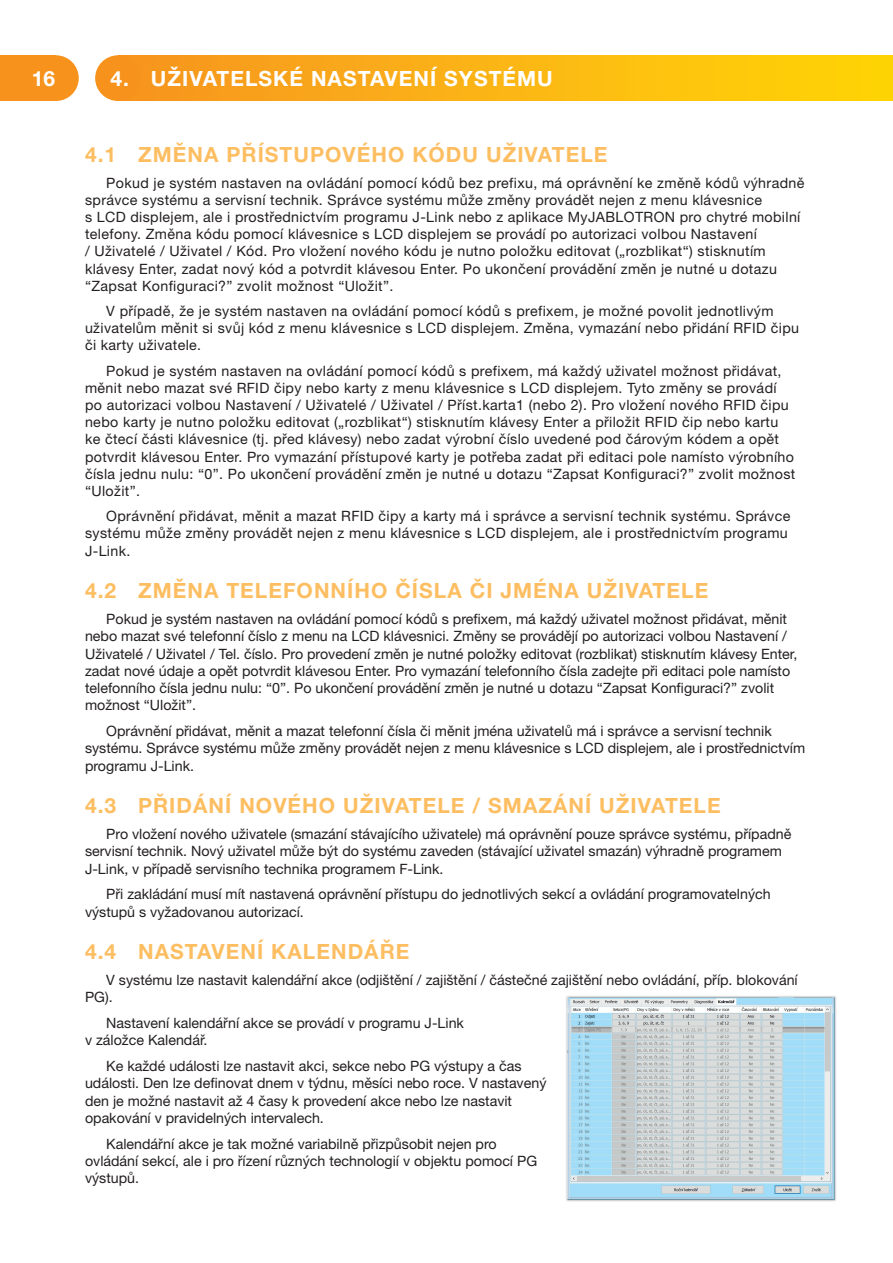
<style>
.page{position:relative;width:893px;height:1263px;background:#fff}
.page>*{position:absolute;margin:0;border:0;box-sizing:border-box;transform-origin:0 0}
.t1{font:700 21px "Helvetica Neue LT Pro";letter-spacing:.05em;color:#fdbe62}
.t2{font:700 21px "Helvetica Neue CE";letter-spacing:.05em;color:#fff}
.t3{font:14.25px/17.1px "Helvetica Neue LT Pro";letter-spacing:.025em;color:#231f20}
.t4{font:14.25px/17.2px "Helvetica Neue LT Pro";color:#231f20}
</style>
<div class="page">
<div style="left:0;top:55px;width:56px;height:46px;background:#f7931d"></div>
<div style="left:33px;top:55px;width:46px;height:46px;background:#f7931d;border-radius:50%"></div>
<div style="left:118px;top:55px;width:775px;height:46px;background:linear-gradient(to right,#f79421,#ffd606)"></div>
<div style="left:95px;top:55px;width:46px;height:46px;background:#f7931d;border-radius:50%"></div>
<img style="left:566px;top:996px;width:271px;height:205px">
<h1 class="t2" style="left:32px;top:71px;width:25px">16</h1>
<h1 class="t2" style="left:111px;top:71px;width:444px">4. UŽIVATELSKÉ NASTAVENÍ SYSTÉMU</h1>
<h1 class="t1" style="left:85px;top:147px;width:524px">4.1 ZMĚNA PŘÍSTUPOVÉHO KÓDU UŽIVATELE</h1>
<p class="t3" style="left:85px;top:176px;width:721px;text-indent:21px">Pokud je systém nastaven na ovládání pomocí kódů bez prefixu, má oprávnění ke změně kódů výhradně správce systému a servisní technik. Správce systému může změny provádět nejen z menu klávesnice<br>s LCD displejem, ale i prostřednictvím programu J-Link nebo z aplikace MyJABLOTRON pro chytré mobilní telefony. Změna kódu pomocí klávesnice s LCD displejem se provádí po autorizaci volbou Nastavení<br>/ Uživatelé / Uživatel / Kód. Pro vložení nového kódu je nutno položku editovat („rozblikat“) stisknutím klávesy Enter, zadat nový kód a potvrdit klávesou Enter. Po ukončení provádění změn je nutné u dotazu “Zapsat Konfiguraci?” zvolit možnost “Uložit”.</p>
<p class="t3" style="left:85px;top:304px;width:716px;text-indent:21px">V případě, že je systém nastaven na ovládání pomocí kódů s prefixem, je možné povolit jednotlivým uživatelům měnit si svůj kód z menu klávesnice s LCD displejem. Změna, vymazání nebo přidání RFID čipu či karty uživatele.</p>
<p class="t3" style="left:85px;top:364px;width:712px;text-indent:21px">Pokud je systém nastaven na ovládání pomocí kódů s prefixem, má každý uživatel možnost přidávat, měnit nebo mazat své RFID čipy nebo karty z menu klávesnice s LCD displejem. Tyto změny se provádí po autorizaci volbou Nastavení / Uživatelé / Uživatel / Příst.karta1 (nebo 2). Pro vložení nového RFID čipu nebo karty je nutno položku editovat („rozblikat“) stisknutím klávesy Enter a přiložit RFID čip nebo kartu ke čtecí části klávesnice (tj. před klávesy) nebo zadat výrobní číslo uvedené pod čárovým kódem a opět potvrdit klávesou Enter. Pro vymazání přístupové karty je potřeba zadat při editaci pole namísto výrobního čísla jednu nulu: “0”. Po ukončení provádění změn je nutné u dotazu “Zapsat Konfiguraci?” zvolit možnost “Uložit”.</p>
<p class="t3" style="left:85px;top:509px;width:707px;text-indent:21px">Oprávnění přidávat, měnit a mazat RFID čipy a karty má i správce a servisní technik systému. Správce systému může změny provádět nejen z menu klávesnice s LCD displejem, ale i prostřednictvím programu<br>J-Link.</p>
<h1 class="t1" style="left:85px;top:583px;width:625px">4.2 ZMĚNA TELEFONNÍHO ČÍSLA ČI JMÉNA UŽIVATELE</h1>
<p class="t4" style="left:85px;top:612px;width:714px;text-indent:21px">Pokud je systém nastaven na ovládání pomocí kódů s prefixem, má každý uživatel možnost přidávat, měnit nebo mazat své telefonní číslo z menu na LCD klávesnici. Změny se provádějí po autorizaci volbou Nastavení / Uživatelé / Uživatel / Tel. číslo. Pro provedení změn je nutné položky editovat (rozblikat) stisknutím klávesy Enter, zadat nové údaje a opět potvrdit klávesou Enter. Pro vymazání telefonního čísla zadejte při editaci pole namísto telefonního čísla jednu nulu: “0”. Po ukončení provádění změn je nutné u dotazu “Zapsat Konfiguraci?” zvolit možnost “Uložit”.</p>
<p class="t4" style="left:85px;top:724px;width:722px;text-indent:21px">Oprávnění přidávat, měnit a mazat telefonní čísla či měnit jména uživatelů má i správce a servisní technik systému. Správce systému může změny provádět nejen z menu klávesnice s LCD displejem, ale i prostřednictvím programu J-Link.</p>
<h1 class="t1" style="left:85px;top:798px;width:637px">4.3 PŘIDÁNÍ NOVÉHO UŽIVATELE / SMAZÁNÍ UŽIVATELE</h1>
<p class="t4" style="left:85px;top:827px;width:708px;text-indent:21px">Pro vložení nového uživatele (smazání stávajícího uživatele) má oprávnění pouze správce systému, případně servisní technik. Nový uživatel může být do systému zaveden (stávající uživatel smazán) výhradně programem<br>J-Link, v případě servisního technika programem F-Link.</p>
<p class="t4" style="left:85px;top:887px;width:687px;text-indent:21px">Při zakládání musí mít nastavená oprávnění přístupu do jednotlivých sekcí a ovládání programovatelných výstupů s vyžadovanou autorizací.</p>
<h1 class="t1" style="left:85px;top:944px;width:326px">4.4 NASTAVENÍ KALENDÁŘE</h1>
<p class="t4" style="left:85px;top:973px;width:714px;text-indent:21px">V systému lze nastavit kalendářní akce (odjištění / zajištění / částečné zajištění nebo ovládání, příp. blokování<br>PG).</p>
<p class="t4" style="left:85px;top:1016px;width:380px;text-indent:21px">Nastavení kalendářní akce se provádí v programu J-Link v záložce Kalendář.</p>
<p class="t4" style="left:85px;top:1059px;width:463px;text-indent:21px">Ke každé události lze nastavit akci, sekce nebo PG výstupy a čas události. Den lze definovat dnem v týdnu, měsíci nebo roce. V nastavený den je možné nastavit až 4 časy k provedení akce nebo lze nastavit opakování v pravidelných intervalech.</p>
<p class="t4" style="left:85px;top:1136px;width:454px;text-indent:21px">Kalendářní akce je tak možné variabilně přizpůsobit nejen pro ovládání sekcí, ale i pro řízení různých technologií v objektu pomocí PG výstupů.</p>
</div>
